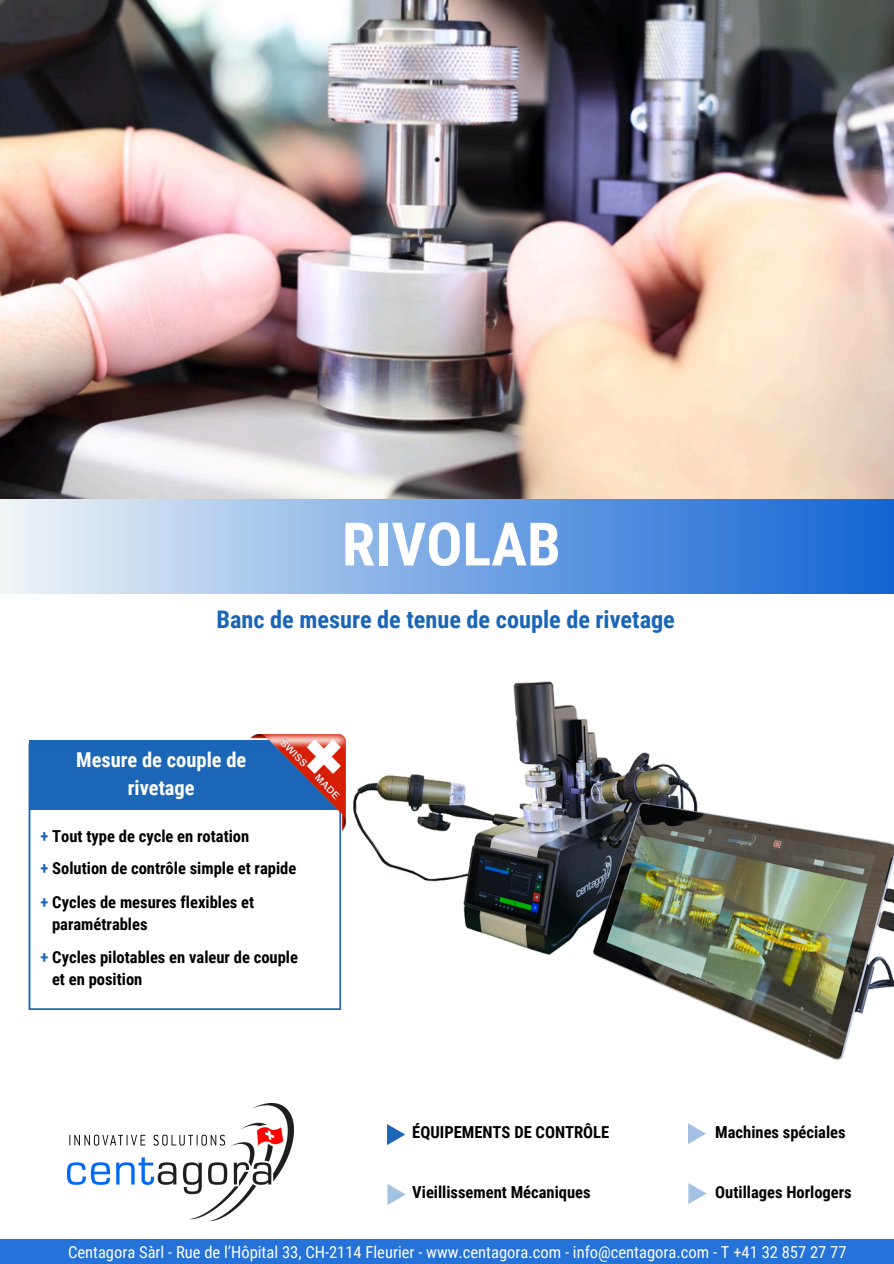
<style>
.page{position:relative;width:894px;height:1264px;background:#fff}
.page>*{position:absolute;margin:0;border:0;box-sizing:border-box;transform-origin:0 0}
.t1{font:700 60px "Roboto Condensed";color:#fff}
.t2{font:700 24.3px "Roboto Condensed";color:#1a65b7}
.t3{font:700 20.4px/28.2px "Roboto Condensed";color:#fff;text-align:center}
.t4{font:700 16.5px/22.5px "Roboto Condensed";color:#000}
.t5{font:16.5px "Roboto Condensed";color:#fff}
.s1{color:#1a65b7}
</style>
<div class="page">
<div style="left:0;top:499px;width:893px;height:94px;background:linear-gradient(to right,#edf3f7,#0d62d3)"></div>
<div style="left:0;top:1239px;width:893px;height:24px;background:#2371d8"></div>
<svg style="left:387px;top:1124px;width:18px;height:21px"></svg>
<svg style="left:387px;top:1184px;width:18px;height:20px"></svg>
<svg style="left:688px;top:1123px;width:18px;height:21px"></svg>
<svg style="left:688px;top:1183px;width:18px;height:21px"></svg>
<img style="left:67px;top:1123px;width:226px;height:99px">
<img style="left:0;top:0;width:893px;height:499px">
<img style="left:219px;top:546px;width:674px;height:577px">
<div style="left:29px;top:740px;width:314px;height:69px;background:#1a65b7"></div>
<svg style="left:29px;top:809px;width:312px;height:201px"></svg>
<img style="left:250px;top:735px;width:96px;height:95px">
<h5 class="t1" style="left:342px;top:510px;width:220px">RIVOLAB</h5>
<h5 class="t2" style="left:216px;top:605px;width:460px">Banc de mesure de tenue de couple de rivetage</h5>
<h2 class="t3" style="left:76px;top:745px;width:171px">Mesure de couple de rivetage</h2>
<p class="t4" style="left:41px;top:825px;width:210px"><span class="s1">+</span> Tout type de cycle en rotation</p>
<h3 class="t4" style="left:41px;top:857px;width:257px"><span class="s1">+</span> Solution de contrôle simple et rapide</h3>
<p class="t4" style="left:52px;top:891px;width:204px;text-indent:-11px"><span class="s1">+</span> Cycles de mesures flexibles et paramétrables</p>
<h5 class="t4" style="left:52px;top:945px;width:247px;text-indent:-11px"><span class="s1">+</span> Cycles pilotables en valeur de couple et en position</h5>
<p class="t4" style="left:412px;top:1121px;width:198px">ÉQUIPEMENTS DE CONTRÔLE</p>
<h5 class="t4" style="left:715px;top:1121px;width:132px">Machines spéciales</h5>
<p class="t4" style="left:412px;top:1181px;width:180px">Vieillissement Mécaniques</p>
<h4 class="t4" style="left:715px;top:1181px;width:138px">Outillages Horlogers</h4>
<h5 class="t5" style="left:68px;top:1242px;width:779px">Centagora Sàrl - Rue de l’Hôpital 33, CH-2114 Fleurier - www.centagora.com - info@centagora.com - T +41 32 857 27 77</h5>
</div>
